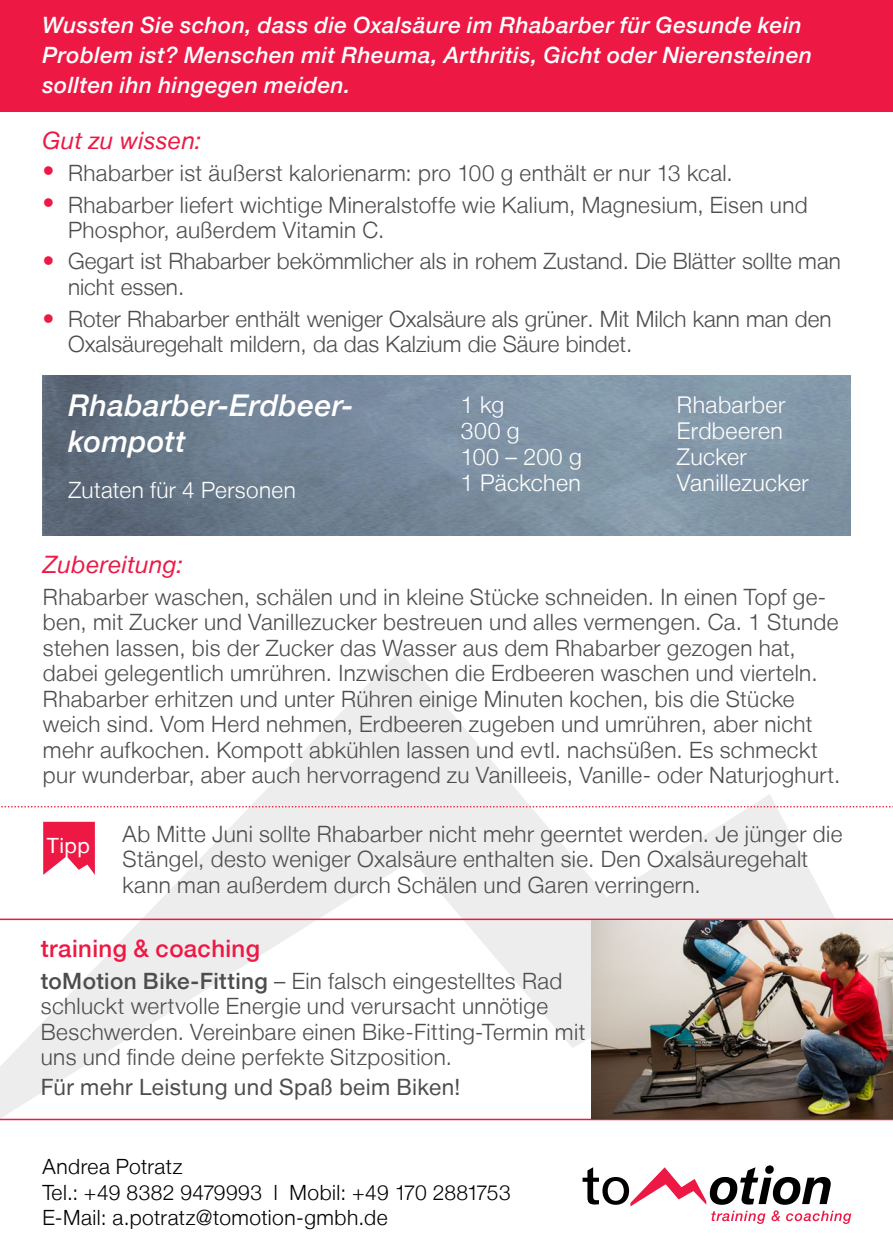
<style>
.page{position:relative;width:893px;height:1259px;background:#fff}
.page>*{position:absolute;margin:0;border:0;box-sizing:border-box;transform-origin:0 0}
.t1{font:italic 500 30px/36px "Helvetica Neue LT";letter-spacing:.01em;color:#fff}
.t2{font:italic 24px "Helvetica Neue LT";letter-spacing:.015em;color:#ed1944}
.t3{font:500 24px "Helvetica Neue LT";letter-spacing:.015em;color:#ed1944}
.t4{font:300 23.1px "Helvetica Neue LT";letter-spacing:.02em;color:#fff}
.t5{font:300 22.5px/25.5px "Helvetica Neue LT";letter-spacing:.02em;color:#4d4d4f}
.t6{font:300 22.5px/25.5px "Helvetica Neue LT";color:#4d4d4f}
.t7{font:italic 500 22.5px/30px "Helvetica Neue LT";letter-spacing:.02em;color:#fff}
.t8{font:22.5px "Helvetica Neue LT";letter-spacing:.02em;color:#4d4d4f}
.t9{font:300 22.5px "Helvetica Neue LT";letter-spacing:.02em;color:#fff}
.t10{font:300 21px/25.5px "Helvetica Neue LT";letter-spacing:.02em;color:#000}
.t11{font:21px "Helvetica Neue LT";color:#fff}
.s1{font-size:24px;color:#ed1944}
.s2{font-weight:500}
</style>
<div class="page">
<svg style="left:0;top:651px;width:893px;height:467px"></svg>
<div style="left:0;top:0;width:893px;height:111px;background:#ed1944"></div>
<svg style="left:583px;top:1167px;width:268px;height:57px"></svg>
<svg style="left:43px;top:822px;width:52px;height:53px"></svg>
<svg style="left:0;top:806px;width:893px;height:1px"></svg>
<hr style="left:0;top:918px;width:893px;height:2px;background:#ed1944">
<hr style="left:0;top:1118px;width:893px;height:2px;background:#ed1944">
<img style="left:591px;top:920px;width:302px;height:198px">
<img style="left:43px;top:375px;width:808px;height:160px">
<p class="t7" style="left:43px;top:10px;width:771px">Wussten Sie schon, dass die Oxalsäure im Rhabarber für Gesunde kein<br>Problem ist? Menschen mit Rheuma, Arthritis, Gicht oder Nierensteinen sollten ihn hingegen meiden.</p>
<p class="t2" style="left:43px;top:126px;width:160px">Gut zu wissen:</p>
<p class="t5" style="left:43px;top:159px;width:692px"><span class="s1">•</span> Rhabarber ist äußerst kalorienarm: pro 100 g enthält er nur 13 kcal.</p>
<p class="t5" style="left:68px;top:191px;width:741px;text-indent:-26px"><span class="s1">•</span> Rhabarber liefert wichtige Mineralstoffe wie Kalium, Magnesium, Eisen und<br>Phosphor, außerdem Vitamin C.</p>
<p class="t6" style="left:68px;top:248px;width:774px;text-indent:-26px"><span class="s1">•</span> Gegart ist Rhabarber bekömmlicher als in rohem Zustand. Die Blätter sollte man nicht essen.</p>
<p class="t6" style="left:68px;top:305px;width:765px;text-indent:-26px"><span class="s1">•</span> Roter Rhabarber enthält weniger Oxalsäure als grüner. Mit Milch kann man den<br>Oxalsäuregehalt mildern, da das Kalzium die Säure bindet.</p>
<h1 class="t1" style="left:68px;top:387px;width:286px">Rhabarber-Erdbeer&shy;kompott</h1>
<p class="t9" style="left:68px;top:476px;width:229px">Zutaten für 4 Personen</p>
<p class="t4" style="left:461px;top:390px;width:45px">1 kg</p>
<p class="t4" style="left:677px;top:390px;width:110px">Rhabarber</p>
<p class="t4" style="left:461px;top:416px;width:60px">300 g</p>
<p class="t4" style="left:677px;top:416px;width:107px">Erdbeeren</p>
<p class="t4" style="left:461px;top:443px;width:123px">100 – 200 g</p>
<p class="t4" style="left:677px;top:443px;width:71px">Zucker</p>
<p class="t4" style="left:461px;top:469px;width:122px">1 Päckchen</p>
<p class="t4" style="left:677px;top:469px;width:133px">Vanillezucker</p>
<p class="t2" style="left:43px;top:550px;width:142px">Zubereitung:</p>
<p class="t5" style="left:43px;top:583px;width:799px">Rhabarber waschen, schälen und in kleine Stücke schneiden. In einen Topf ge&shy;ben, mit Zucker und Vanillezucker bestreuen und alles vermengen. Ca. 1 Stunde stehen lassen, bis der Zucker das Wasser aus dem Rhabarber gezogen hat, dabei gelegentlich umrühren. Inzwischen die Erdbeeren waschen und vierteln.<br>Rhabarber erhitzen und unter Rühren einige Minuten kochen, bis die Stücke weich sind. Vom Herd nehmen, Erdbeeren zugeben und umrühren, aber nicht mehr aufkochen. Kompott abkühlen lassen und evtl. nachsüßen. Es schmeckt pur wunderbar, aber auch hervorragend zu Vanilleeis, Vanille- oder Naturjoghurt.</p>
<p class="t11" style="left:47px;top:833px;width:44px">Tipp</p>
<p class="t5" style="left:123px;top:820px;width:721px">Ab Mitte Juni sollte Rhabarber nicht mehr geerntet werden. Je jünger die<br>Stängel, desto weniger Oxalsäure enthalten sie. Den Oxalsäuregehalt kann man außerdem durch Schälen und Garen verringern.</p>
<p class="t3" style="left:41px;top:934px;width:221px">training &amp; coaching</p>
<p class="t5" style="left:41px;top:967px;width:546px"><span class="s2">toMotion Bike-Fitting</span> – Ein falsch eingestelltes Rad schluckt wertvolle Energie und verursacht unnötige Beschwerden. Vereinbare einen Bike-Fitting-Termin mit uns und finde deine perfekte Sitzposition.</p>
<p class="t8" style="left:41px;top:1073px;width:421px">Für mehr Leistung und Spaß beim Biken!</p>
<p class="t10" style="left:43px;top:1153px;width:470px">Andrea Potratz<br>Tel.: +49 8382 9479993 l Mobil: +49 170 2881753<br>E-Mail: a.potratz@tomotion-gmbh.de</p>
</div>
